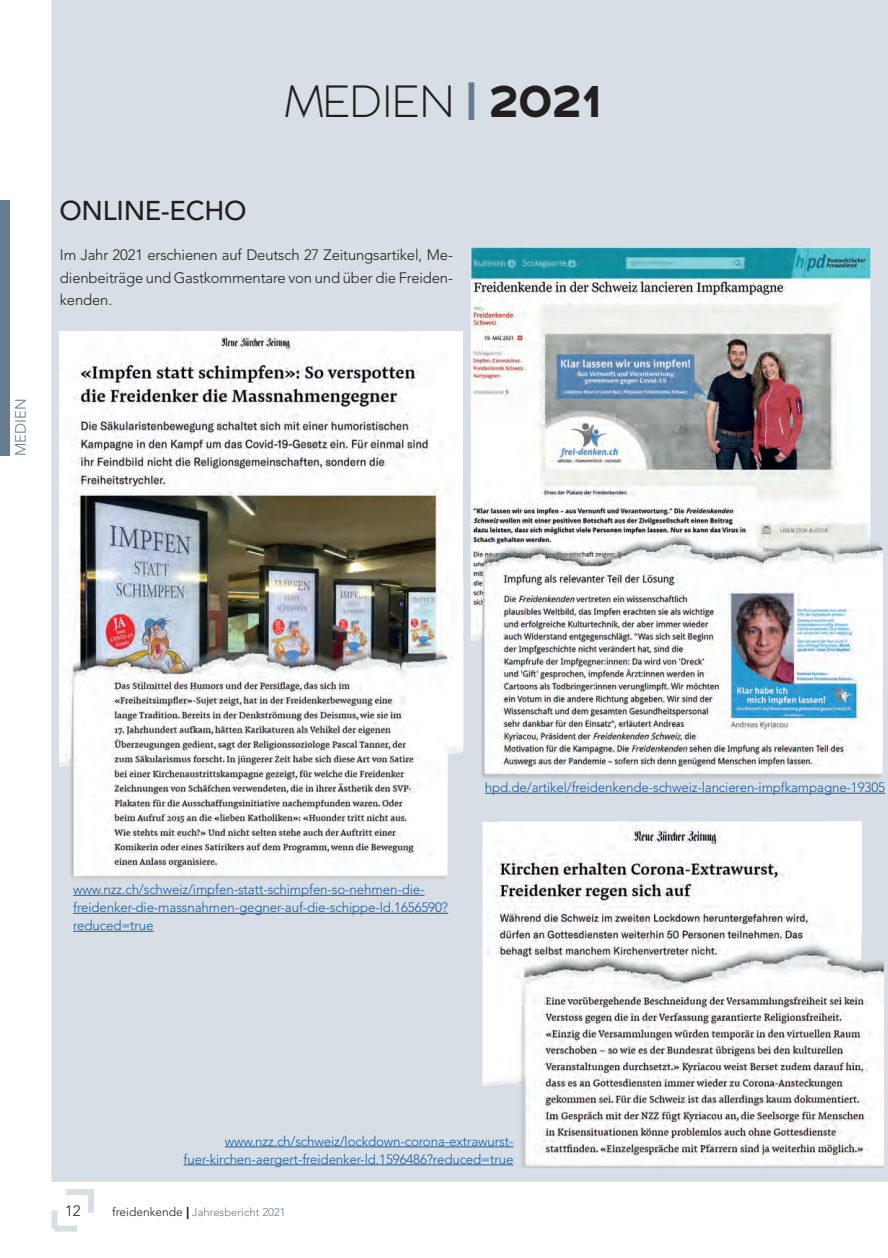
<style>
.page{position:relative;width:888px;height:1258px;background:#fff}
.page>*{position:absolute;margin:0;border:0;box-sizing:border-box;transform-origin:0 0}
.t1{font:300 45px "Adrianna";letter-spacing:.015em;color:#231f20}
.t2{font:500 27px "Avenir LT Std";letter-spacing:-.01em;color:#231f20}
.t3{font:300 15px/22.5px "Avenir LT Std";letter-spacing:-.01em;color:#231f20;text-align:justify}
.t4{font:300 15px "Avenir LT Std";color:#667b90}
.t5{font:300 13.5px/18px "Avenir LT Std";letter-spacing:-.01em;color:#175d9e}
.t6{font:300 11.25px "Avenir LT Std";color:#667b90}
.s1{font-weight:700;color:#667b90}
.s2{font-weight:700}
.s3{font-size:12px;color:#231f20}
.s4{font-weight:900;font-size:12px;color:#231f20}
</style>
<div class="page">
<div style="left:51px;top:1189px;width:43px;height:42px;border:6px dashed #d7dee5"></div>
<div style="left:0;top:201px;width:10px;height:255px;background:#667b90"></div>
<div style="left:51px;top:0;width:837px;height:1182px;background:#d7dee5"></div>
<img style="left:51px;top:323px;width:414px;height:574px">
<img style="left:431px;top:239px;width:457px;height:598px">
<img style="left:868px;top:165px;width:20px;height:531px">
<hr style="left:73px;top:895px;width:351px;height:1px;background:#175d9e">
<hr style="left:73px;top:913px;width:375px;height:1px;background:#175d9e">
<hr style="left:73px;top:931px;width:81px;height:1px;background:#175d9e">
<img style="left:859px;top:722px;width:29px;height:98px">
<hr style="left:485px;top:793px;width:400px;height:1px;background:#175d9e">
<hr style="left:225px;top:1146px;width:288px;height:1px;background:#175d9e">
<hr style="left:184px;top:1164px;width:329px;height:1px;background:#175d9e">
<img style="left:465px;top:820px;width:423px;height:361px">
<h1 class="t1" style="left:285px;top:74px;width:319px">MEDIEN <span class="s1">|</span> <span class="s2">2021</span></h1>
<h2 class="t2" style="left:59px;top:195px;width:189px">ONLINE-ECHO</h2>
<p class="t3" style="left:60px;top:244px;width:394px">Im Jahr 2021 erschienen auf Deutsch 27 Zeitungsartikel, Me&shy;dienbeiträge und Gastkommentare von und über die Freiden&shy;kenden.</p>
<p class="t4" style="left:12px;top:456px;width:59px;rotate:-90deg">MEDIEN</p>
<p class="t5" style="left:73px;top:880px;width:376px">www.nzz.ch/schweiz/impfen-statt-schimpfen-so-nehmen-die&shy;freidenker-die-massnahmen-gegner-auf-die-schippe-ld.1656590? reduced=true</p>
<p class="t5" style="left:485px;top:778px;width:402px">hpd.de/artikel/freidenkende-schweiz-lancieren-impfkampagne-19305</p>
<p class="t5" style="left:184px;top:1132px;width:331px;text-align:right">www.nzz.ch/schweiz/lockdown-corona-extrawurst&shy;fuer-kirchen-aergert-freidenker-ld.1596486?reduced=true</p>
<p class="t3" style="left:65px;top:1199px;width:17px">12</p>
<p class="t6" style="left:112px;top:1206px;width:175px"><span class="s3">freidenkende</span> <span class="s4">|</span> Jahresbericht 2021</p>
</div>
